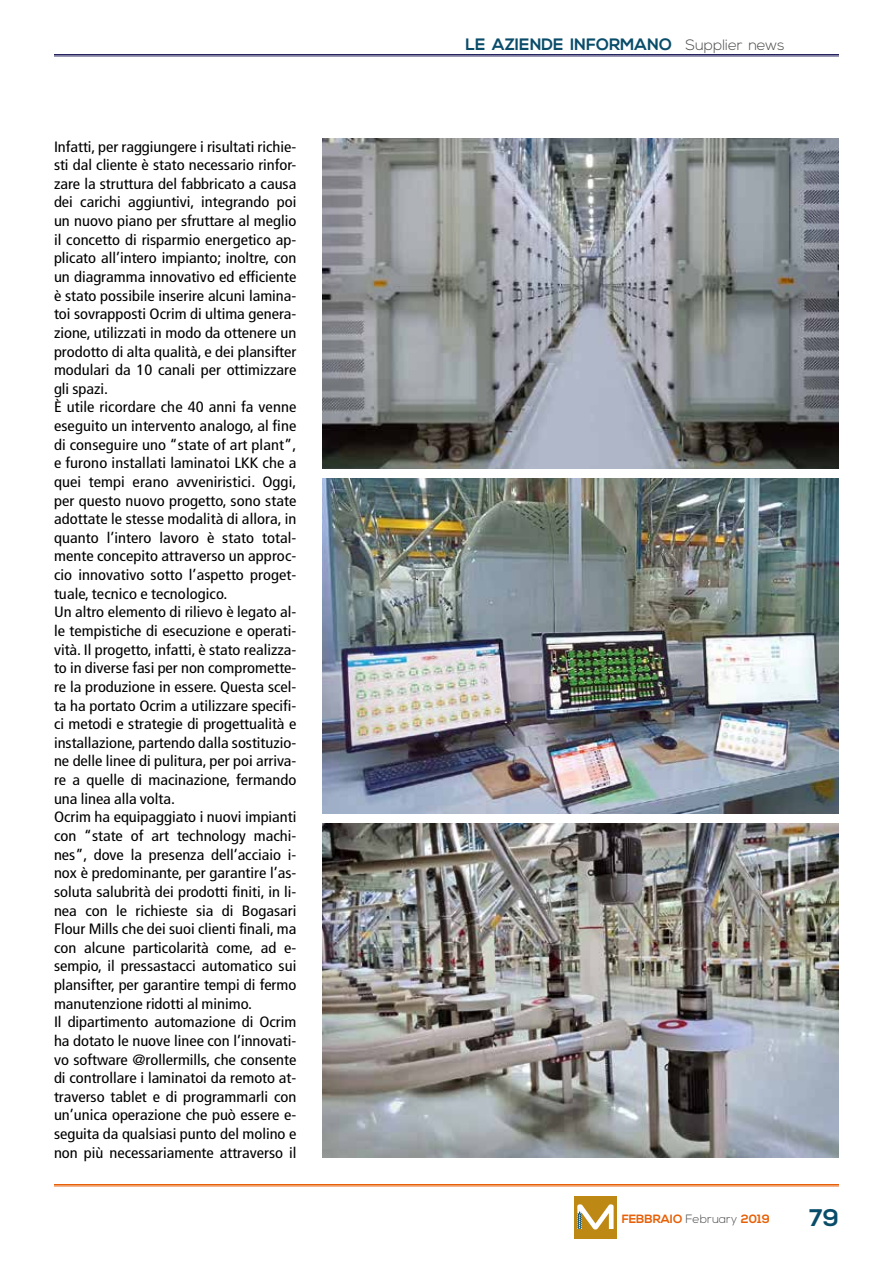
<style>
.page{position:relative;width:893px;height:1263px;background:#fff}
.page>*{position:absolute;margin:0;border:0;box-sizing:border-box;transform-origin:0 0}
.t1{font:700 24px "Nexa";color:#094c6a}
.t2{font:700 16.5px "Nexa";color:#094c6a}
.t3{font:condensed 15px/18.6px "Frutiger";color:#000;scale:1.1 1}
.t4{font:300 15px "Nexa";color:#494948}
.t5{font:700 12px "Nexa";color:#e76007}
.s1{font-weight:700;font-size:16.5px;color:#094c6a}
.s2{font-weight:300;color:#494948}
.s3{font-style:inherit}
</style>
<div class="page">
<hr style="left:54px;top:1184px;width:785px;height:1px;background:#e76007">
<hr style="left:54px;top:1185px;width:785px;height:1px;background:#e76007">
<div style="left:574px;top:1196px;width:43px;height:42px;background:#be8814"></div>
<img style="left:577px;top:1204px;width:37px;height:25px">
<svg style="left:577px;top:1209px;width:5px;height:20px"></svg>
<hr style="left:54px;top:54px;width:785px;height:1px;background:#25235f">
<hr style="left:54px;top:56px;width:785px;height:1px;background:#25235f">
<img style="left:322px;top:139px;width:517px;height:329px">
<img style="left:322px;top:478px;width:517px;height:335px">
<img style="left:322px;top:823px;width:517px;height:335px">
<p class="t3" style="left:54px;top:137px;width:222px">Infatti, per raggiungere i risultati richie&shy;sti dal cliente è stato necessario rinfor&shy;zare la struttura del fabbricato a causa dei carichi aggiuntivi, integrando poi un nuovo piano per sfruttare al meglio il concetto di risparmio energetico ap&shy;plicato all’intero impianto; inoltre, con un diagramma innovativo ed efficiente è stato possibile inserire alcuni lamina&shy;toi sovrapposti Ocrim di ultima genera&shy;zione, utilizzati in modo da ottenere un prodotto di alta qualità, e dei plansifter modulari da 10 canali per ottimizzare gli spazi.<br>È utile ricordare che 40 anni fa venne eseguito un intervento analogo, al fine di conseguire uno “state of art plant”, e furono installati laminatoi LKK che a quei tempi erano avveniristici. Oggi, per questo nuovo progetto, sono state adottate le stesse modalità di allora, in quanto l’intero lavoro è stato total&shy;mente concepito attraverso un approc&shy;cio innovativo sotto l’aspetto proget&shy;tuale, tecnico e tecnologico.<br>Un altro elemento di rilievo è legato al&shy;le tempistiche di esecuzione e operati&shy;vità. Il progetto, infatti, è stato realizza&shy;to in diverse fasi per non compromette&shy;re la produzione in essere. Questa scel&shy;ta ha portato Ocrim a utilizzare specifi&shy;ci metodi e strategie di progettualità e installazione, partendo dalla sostituzio&shy;ne delle linee di pulitura, per poi arriva&shy;re a quelle di macinazione, fermando una linea alla volta.<br>Ocrim ha equipaggiato i nuovi impianti con “state of art technology machi&shy;nes”, dove la presenza dell’acciaio i&shy;nox è predominante, per garantire l’as&shy;soluta salubrità dei prodotti finiti, in li&shy;nea con le richieste sia di Bogasari Flour Mills che dei suoi clienti finali, ma con alcune particolarità come, ad e&shy;sempio, il pressastacci automatico sui plansifter, per garantire tempi di fermo manutenzione ridotti al minimo.<br>Il dipartimento automazione di Ocrim ha dotato le nuove linee con l’innovati&shy;vo software @rollermills, che consente di controllare i laminatoi da remoto at&shy;traverso tablet e di programmarli con un’unica operazione che può essere e&shy;seguita da qualsiasi punto del molino e non più necessariamente attraverso il</p>
<p class="t2" style="left:466px;top:34px;width:133px">LE AZIENDE INFOR</p>
<p class="t4" style="left:620px;top:36px;width:166px"><span class="s1">MANO</span> Supplier news</p>
<p class="t5" style="left:622px;top:1211px;width:150px">FEBBRAIO <span class="s2">February</span> <span class="s3">2019</span></p>
<p class="t1" style="left:809px;top:1204px;width:31px">79</p>
</div>
